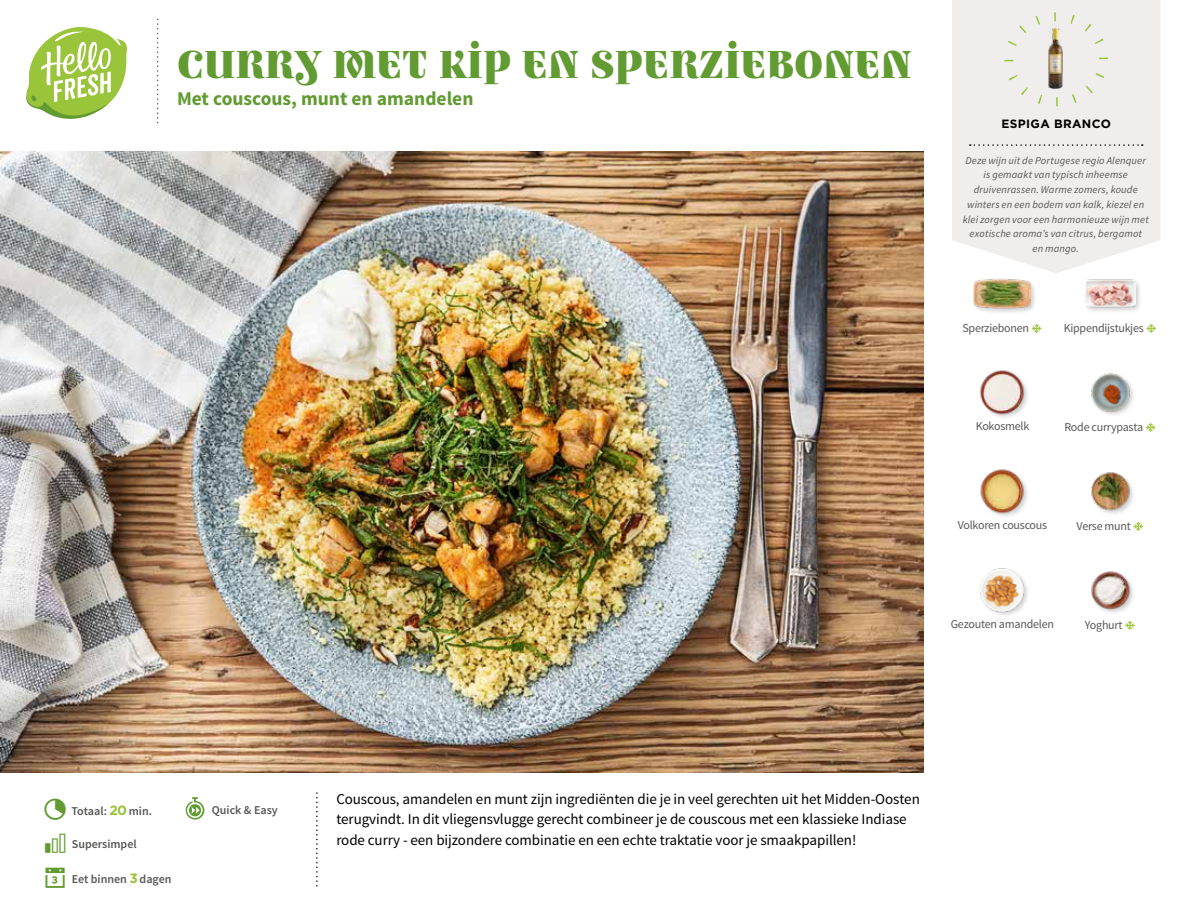
<style>
.page{position:relative;width:1188px;height:918px;background:#fff}
.page>*{position:absolute;margin:0;border:0;box-sizing:border-box;transform-origin:0 0}
.t1{font:45px "Ambicase Fatface OT";color:#619b31}
.t2{font:25.5px "hellofresh icon font";color:#619b31}
.t3{font:700 19.5px "Source Sans Pro";color:#619b31}
.t4{font:15px/20.5px "Source Sans Pro";letter-spacing:-.005em;color:#000}
.t5{font:12px "Source Sans Pro";letter-spacing:-.02em;color:#575756}
.t6{font:600 12px "Source Sans Pro";color:#575756}
.t7{font:700 12px "Gotham";letter-spacing:.03em;color:#000}
.t8{font:italic 10.5px/14.7px "Source Sans Pro";letter-spacing:.015em;color:#575756;text-align:center}
.s1{color:#619b31}
.s2{font-family:"Gotham";font-weight:700;font-size:13.5px;color:#9ac43a}
</style>
<div class="page">
<svg style="left:26px;top:27px;width:101px;height:92px"></svg>
<img style="left:0;top:151px;width:924px;height:622px">
<div style="left:952px;top:0;width:208px;height:273px;background:#f0eeed"></div>
<svg style="left:970px;top:144px;width:173px;height:2px"></svg>
<div style="left:1004px;top:12px;width:104px;height:94px;border:9px dashed #9ac43a;border-radius:50%"></div>
<img style="left:1049px;top:29px;width:13px;height:59px">
<div style="left:1084px;top:278px;width:59px;height:36px;background:#000;opacity:.2"></div>
<img style="left:1085px;top:268px;width:50px;height:46px">
<img style="left:1091px;top:472px;width:42px;height:42px">
<img style="left:1091px;top:373px;width:42px;height:42px">
<img style="left:1091px;top:571px;width:42px;height:42px">
<div style="left:972px;top:278px;width:65px;height:38px;background:#000;opacity:.2"></div>
<img style="left:973px;top:265px;width:57px;height:51px">
<img style="left:980px;top:469px;width:48px;height:47px">
<img style="left:980px;top:568px;width:48px;height:47px">
<img style="left:980px;top:370px;width:48px;height:48px">
<svg style="left:186px;top:797px;width:18px;height:23px"></svg>
<h1 class="t1" style="left:177px;top:41px;width:736px">CURRY MET KIP EN SPERZIEBONEN</h1>
<h3 class="t3" style="left:177px;top:86px;width:298px">Met couscous, munt en amandelen</h3>
<p class="t7" style="left:1001px;top:116px;width:111px">ESPIGA BRANCO</p>
<p class="t8" style="left:963px;top:153px;width:187px">Deze wijn uit de Portugese regio Alenquer is gemaakt van typisch inheemse druivenrassen. Warme zomers, koude winters en een bodem van kalk, kiezel en klei zorgen voor een harmonieuze wijn met exotische aroma’s van citrus, bergamot<br>en mango.</p>
<p class="t5" style="left:962px;top:321px;width:68px">Sperziebonen</p>
<p class="t5" style="left:1064px;top:321px;width:82px">Kippendijstukjes</p>
<p class="t5" style="left:976px;top:418px;width:55px">Kokosmelk</p>
<p class="t5" style="left:1064px;top:420px;width:80px">Rode currypasta</p>
<p class="t5" style="left:958px;top:517px;width:91px">Volkoren couscous</p>
<p class="t5" style="left:1077px;top:519px;width:56px">Verse munt</p>
<p class="t5" style="left:951px;top:616px;width:105px">Gezouten amandelen</p>
<p class="t5" style="left:1085px;top:618px;width:39px">Yoghurt</p>
<p class="t6" style="left:43px;top:803px;width:111px"><span class="s1">✔</span> Totaal: <span class="s2">20</span> min.</p>
<p class="t6" style="left:212px;top:803px;width:68px">Quick &amp; Easy</p>
<p class="t6" style="left:72px;top:837px;width:66px">Supersimpel</p>
<p class="t6" style="left:72px;top:872px;width:101px">Eet binnen <span class="s2">3</span> dagen</p>
<h2 class="t2" style="left:43px;top:867px;width:27px">▪</h2>
<p class="t4" style="left:336px;top:789px;width:585px">Couscous, amandelen en munt zijn ingrediënten die je in veel gerechten uit het Midden-Oosten terugvindt. In dit vliegensvlugge gerecht combineer je de couscous met een klassieke Indiase rode curry - een bijzondere combinatie en een echte traktatie voor je smaakpapillen!</p>
</div>
